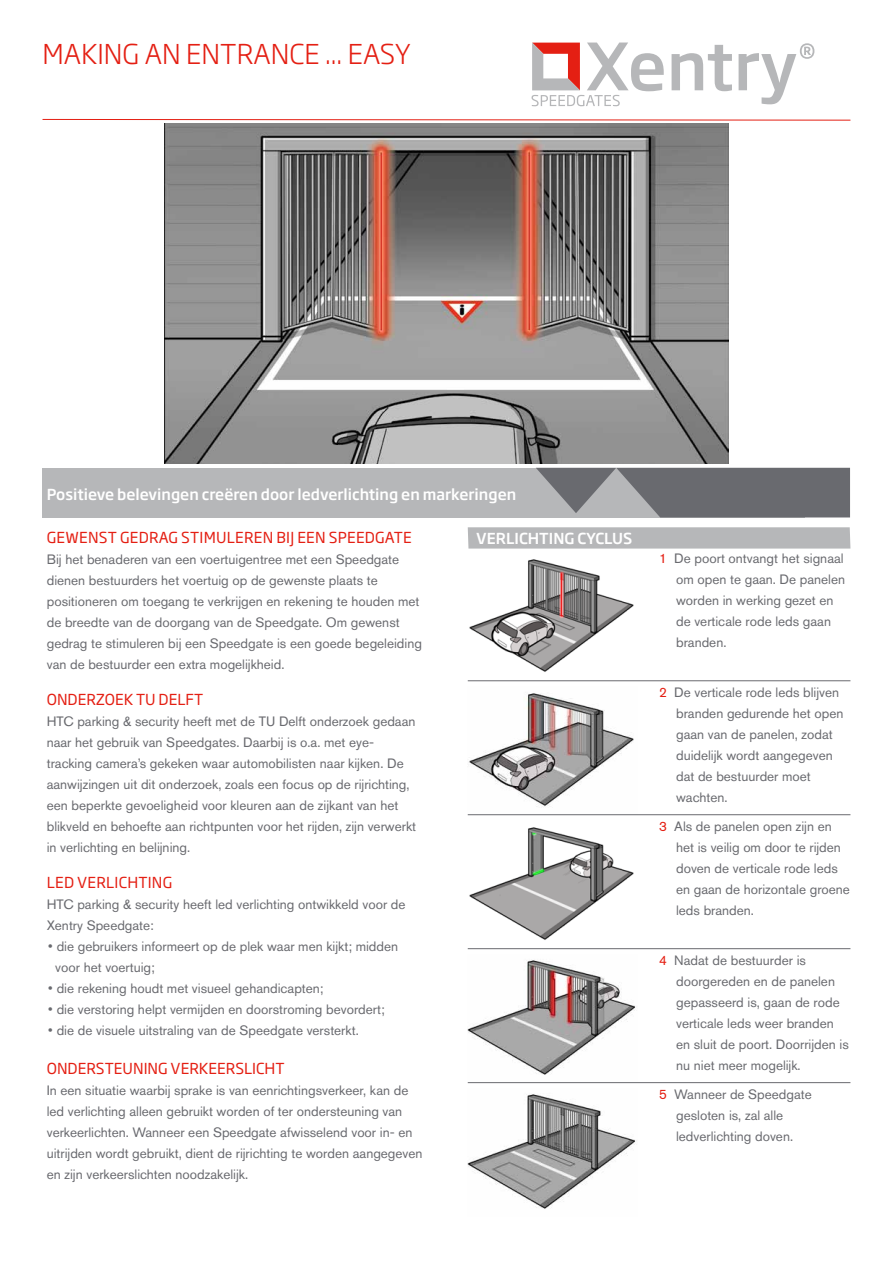
<style>
.page{position:relative;width:893px;height:1263px;background:#fff}
.page>*{position:absolute;margin:0;border:0;box-sizing:border-box;transform-origin:0 0}
.t1{font:300 27px "Soho Gothic Pro";color:#e41f13}
.t2{font:15px "Soho Gothic Pro";letter-spacing:.015em;color:#e41f13}
.t3{font:500 15px "Soho Gothic Pro";color:#fff}
.t4{font:13.5px/21px "Akzidenz Grotesk BQ";color:#696a6f}
.s1{font-family:"Soho Gothic Pro";font-weight:300}
.s2{color:#e41f13}
</style>
<div class="page">
<svg style="left:468px;top:527px;width:382px;height:22px;background:#b8b9bb"></svg>
<div style="left:43px;top:468px;width:762px;height:49px;background:#b6b7b9"></div>
<svg style="left:536px;top:468px;width:314px;height:49px"></svg>
<img style="left:468px;top:1094px;width:167px;height:115px">
<img style="left:468px;top:960px;width:167px;height:115px">
<img style="left:469px;top:827px;width:165px;height:113px">
<img style="left:469px;top:693px;width:165px;height:114px">
<img style="left:469px;top:559px;width:165px;height:113px">
<img style="left:165px;top:123px;width:563px;height:340px">
<svg style="left:672px;top:45px;width:60px;height:46px"></svg>
<svg style="left:739px;top:43px;width:75px;height:61px"></svg>
<svg style="left:531px;top:43px;width:133px;height:63px"></svg>
<svg style="left:42px;top:119px;width:809px;height:2px;background:#f18e88"></svg>
<hr style="left:468px;top:680px;width:382px;height:1px;background:#696a6f">
<hr style="left:468px;top:814px;width:382px;height:1px;background:#696a6f">
<hr style="left:468px;top:948px;width:382px;height:1px;background:#696a6f">
<hr style="left:468px;top:1082px;width:382px;height:1px;background:#696a6f">
<h1 class="t1" style="left:43px;top:33px;width:370px">MAKING AN ENTRANCE ... EASY</h1>
<p class="t3" style="left:47px;top:482px;width:471px">Positieve belevingen creëren door ledverlichting en markeringen</p>
<p class="t2" style="left:47px;top:526px;width:366px">GEWENST GEDRAG STIMULEREN BIJ EEN SPEEDGATE</p>
<p class="t4" style="left:47px;top:549px;width:377px">Bij het benaderen van een voertuigentree met een Speedgate dienen bestuurders het voertuig op de gewenste plaats te positioneren om toegang te verkrijgen en rekening te houden met de breedte van de doorgang van de Speedgate. Om gewenst gedrag te stimuleren bij een Speedgate is een goede begeleiding van de bestuurder een extra mogelijkheid.</p>
<p class="t2" style="left:47px;top:688px;width:158px">ONDERZOEK TU DELFT</p>
<p class="t4" style="left:47px;top:711px;width:371px">HTC parking &amp; security heeft met de TU Delft onderzoek gedaan naar het gebruik van Speedgates. Daarbij is o.a. met eye&shy;tracking camera’s gekeken waar automobilisten naar kijken. De aanwijzingen uit dit onderzoek, zoals een focus op de rijrichting, een beperkte gevoeligheid voor kleuren aan de zijkant van het blikveld en behoefte aan richtpunten voor het rijden, zijn verwerkt in verlichting en belijning.</p>
<p class="t2" style="left:47px;top:871px;width:127px">LED VERLICHTING</p>
<p class="t4" style="left:47px;top:894px;width:360px">HTC parking &amp; security heeft led verlichting ontwikkeld voor de<br>Xentry Speedgate:</p>
<p class="t4" style="left:55px;top:936px;width:344px;text-indent:-9px"><span class="s1">•</span> die gebruikers informeert op de plek waar men kijkt; midden voor het voertuig;</p>
<p class="t4" style="left:47px;top:978px;width:278px"><span class="s1">•</span> die rekening houdt met visueel gehandicapten;</p>
<p class="t4" style="left:47px;top:999px;width:339px"><span class="s1">•</span> die verstoring helpt vermijden en doorstroming bevordert;</p>
<p class="t4" style="left:47px;top:1020px;width:313px"><span class="s1">•</span> die de visuele uitstraling van de Speedgate versterkt.</p>
<p class="t2" style="left:47px;top:1057px;width:239px">ONDERSTEUNING VERKEERSLICHT</p>
<p class="t4" style="left:47px;top:1080px;width:377px">In een situatie waarbij sprake is van eenrichtingsverkeer, kan de led verlichting alleen gebruikt worden of ter ondersteuning van verkeerlichten. Wanneer een Speedgate afwisselend voor in- en uitrijden wordt gebruikt, dient de rijrichting te worden aangegeven en zijn verkeerslichten noodzakelijk.</p>
<p class="t3" style="left:476px;top:526px;width:158px">VERLICHTING CYCLUS</p>
<p class="t4" style="left:676px;top:548px;width:171px;text-indent:-17px"><span class="s2">1</span> De poort ontvangt het signaal om open te gaan. De panelen worden in werking gezet en de verticale rode leds gaan branden.</p>
<p class="t4" style="left:676px;top:682px;width:169px;text-indent:-17px"><span class="s2">2</span> De verticale rode leds blijven branden gedurende het open gaan van de panelen, zodat duidelijk wordt aangegeven dat de bestuurder moet wachten.</p>
<p class="t4" style="left:676px;top:816px;width:175px;text-indent:-17px"><span class="s2">3</span> Als de panelen open zijn en het is veilig om door te rijden doven de verticale rode leds en gaan de horizontale groene leds branden.</p>
<p class="t4" style="left:676px;top:949px;width:174px;text-indent:-17px"><span class="s2">4</span> Nadat de bestuurder is doorgereden en de panelen gepasseerd is, gaan de rode verticale leds weer branden en sluit de poort. Doorrijden is nu niet meer mogelijk.</p>
<p class="t4" style="left:676px;top:1083px;width:137px;text-indent:-17px"><span class="s2">5</span> Wanneer de Speedgate gesloten is, zal alle ledverlichting doven.</p>
</div>
